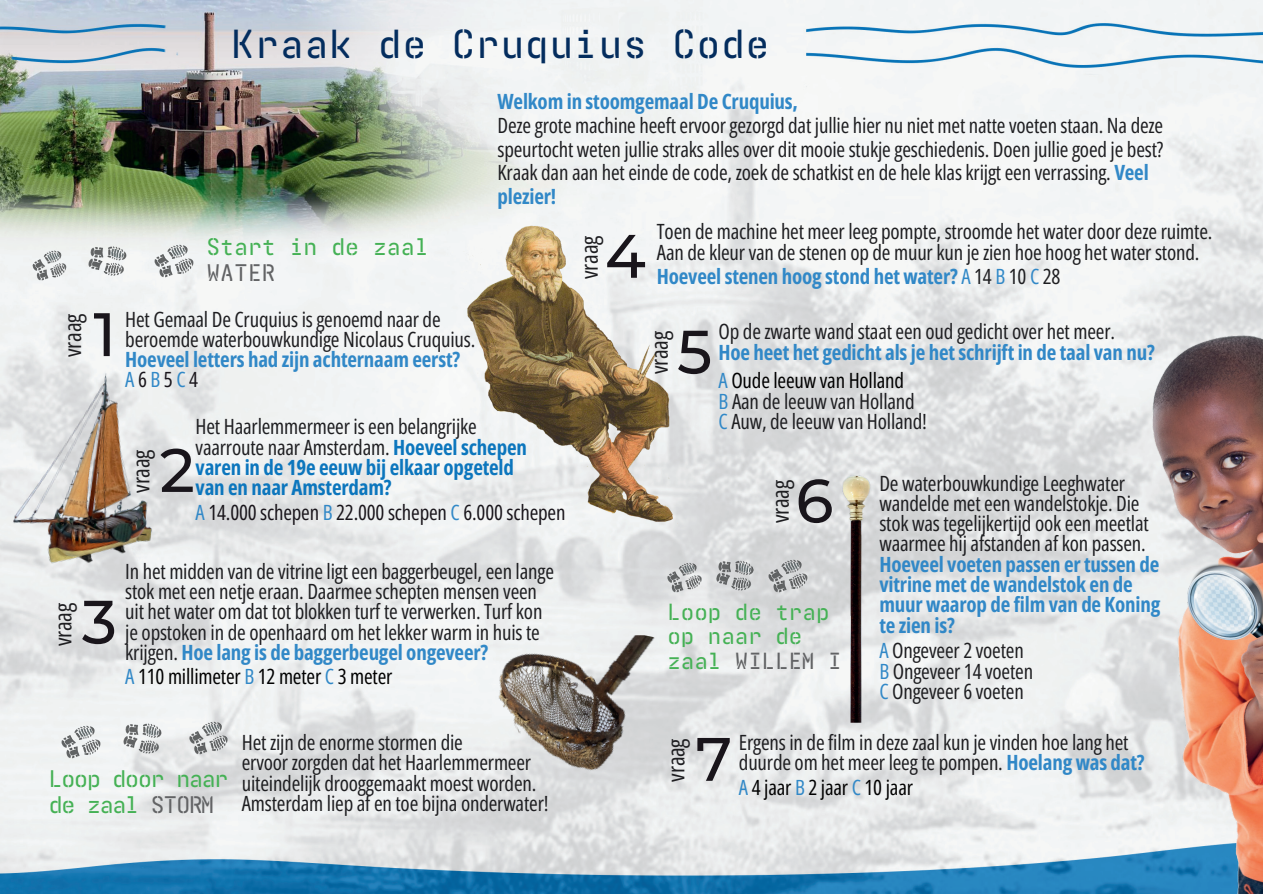
<style>
.page{position:relative;width:1263px;height:894px;background:#fff}
.page>*{position:absolute;margin:0;border:0;box-sizing:border-box;transform-origin:0 0}
.t1{font:500 61.2px "Montserrat";color:#19151b}
.t2{font:44.25px "Cruquius Regulair";letter-spacing:.025em;color:#042d5e}
.t3{font:26.25px/25.8px "Cruquius Regulair";letter-spacing:-.045em;color:#45b155}
.t4{font:26.25px "Cruquius Regulair";color:#45b155}
.t5{font:26.25px "Cruquius Regulair";color:#626365}
.t6{font:25.5px/24.8px "Cruquius Regulair";color:#45b155}
.t7{font:23.55px "Open Sans Condensed";letter-spacing:-.01em;color:#1e1e21}
.t8{font:21px/20.2px "Open Sans Condensed";letter-spacing:-.01em;color:#1e1e21}
.t9{font:700 21px/20.2px "Open Sans Condensed";letter-spacing:-.01em;color:#3188c7}
.t10{font:700 21px/20.2px "Open Sans Condensed";letter-spacing:-.01em;color:#0c76bd}
.t11{font:21px "Open Sans Condensed";letter-spacing:-.01em;color:#000}
.t12{font:21px "Open Sans Condensed";letter-spacing:-.01em;color:#19151b}
.s1{font-weight:700;color:#3188c7}
.s2{font-weight:400}
.s3{font-weight:400;color:#1e1e21}
.s4{font-weight:400;color:#19151b}
.s5{color:#3188c7}
.s6{color:#000}
.s7{color:#626365}
</style>
<div class="page">
<img style="left:0;top:0;width:1263px;height:893px">
<img style="left:55px;top:718px;width:53px;height:47px">
<img style="left:117px;top:716px;width:51px;height:43px">
<img style="left:182px;top:714px;width:53px;height:47px">
<img style="left:6px;top:360px;width:176px;height:222px">
<img style="left:25px;top:244px;width:49px;height:43px">
<img style="left:82px;top:239px;width:52px;height:44px">
<img style="left:147px;top:237px;width:53px;height:47px">
<img style="left:483px;top:635px;width:188px;height:141px">
<img style="left:837px;top:471px;width:39px;height:251px">
<img style="left:661px;top:552px;width:153px;height:47px">
<img style="left:1049px;top:320px;width:214px;height:573px">
<img style="left:463px;top:218px;width:214px;height:305px">
<h2 class="t2" style="left:231px;top:14px;width:540px">Kraak de Cruquius Code</h2>
<p class="t7" style="left:57px;top:357px;width:45px;rotate:-90deg">vraag</p>
<h1 class="t1" style="left:94px;top:291px;width:24px">1</h1>
<p class="t7" style="left:47px;top:646px;width:45px;rotate:-90deg">vraag</p>
<h1 class="t1" style="left:82px;top:579px;width:37px">3</h1>
<p class="t9" style="left:497px;top:91px;width:302px">Welkom in stoomgemaal De Cruquius,</p>
<p class="t8" style="left:497px;top:113px;width:667px;line-height:23.7px">Deze grote machine heeft ervoor gezorgd dat jullie hier nu niet met natte voeten staan. Na deze speurtocht weten jullie straks alles over dit mooie stukje geschiedenis. Doen jullie goed je best?<br>Kraak dan aan het einde de code, zoek de schatkist en de hele klas krijgt een verrassing. <span class="s1">Veel plezier!</span></p>
<p class="t8" style="left:657px;top:221px;width:557px">Toen de machine het meer leeg pompte, stroomde het water door deze ruimte.</p>
<p class="t7" style="left:573px;top:279px;width:45px;rotate:-90deg">vraag</p>
<h1 class="t1" style="left:605px;top:213px;width:42px">4</h1>
<p class="t4" style="left:206px;top:229px;width:224px">Start in de zaal</p>
<p class="t8" style="left:657px;top:241px;width:544px">Aan de kleur van de stenen op de muur kun je zien hoe hoog het water stond.</p>
<p class="t5" style="left:206px;top:255px;width:71px">WATER</p>
<p class="t9" style="left:657px;top:266px;width:405px">Hoeveel stenen hoog stond het water? <span class="s2">A</span> <span class="s3">14</span> <span class="s2">B</span> <span class="s3">10</span> <span class="s2">C</span> <span class="s3">28</span></p>
<p class="t8" style="left:125px;top:308px;width:352px">Het Gemaal De Cruquius is genoemd naar de beroemde waterbouwkundige Nicolaus Cruquius.</p>
<p class="t9" style="left:125px;top:349px;width:336px">Hoeveel letters had zijn achternaam eerst?<br><span class="s2">A</span> <span class="s4">6</span> <span class="s2">B</span> <span class="s4">5</span> <span class="s2">C</span> <span class="s4">4</span></p>
<p class="t8" style="left:719px;top:321px;width:398px">Op de zwarte wand staat een oud gedicht over het meer.</p>
<p class="t9" style="left:719px;top:341px;width:438px">Hoe heet het gedicht als je het schrijft in de taal van nu?</p>
<p class="t7" style="left:643px;top:374px;width:45px;rotate:-90deg">vraag</p>
<h1 class="t1" style="left:677px;top:309px;width:37px">5</h1>
<p class="t8" style="left:719px;top:370px;width:210px"><span class="s5">A</span> <span class="s6">Oude leeuw van Holland<br></span><span class="s5">B</span> Aan de leeuw van Holland<br><span class="s5">C</span> Auw, de leeuw van Holland!</p>
<p class="t10" style="left:196px;top:416px;width:333px"><span class="s3">Het Haarlemmermeer is een belangrijke vaarroute naar Amsterdam.</span> Hoeveel schepen varen in de 19e eeuw bij elkaar opgeteld van en naar Amsterdam?</p>
<p class="t7" style="left:125px;top:492px;width:45px;rotate:-90deg">vraag</p>
<h1 class="t1" style="left:160px;top:427px;width:37px">2</h1>
<p class="t8" style="left:879px;top:472px;width:271px">De waterbouwkundige Leeghwater wandelde met een wandelstokje. Die stok was tegelijkertijd ook een meetlat waarmee hij afstanden af kon passen.</p>
<p class="t9" style="left:879px;top:553px;width:282px">Hoeveel voeten passen er tussen de vitrine met de wandelstok en de muur waarop de film van de Koning te zien is?</p>
<p class="t8" style="left:879px;top:640px;width:155px"><span class="s5">A</span> Ongeveer 2 voeten<br><span class="s5">B</span> Ongeveer 14 voeten<br><span class="s5">C</span> Ongeveer 6 voeten</p>
<p class="t7" style="left:764px;top:523px;width:45px;rotate:-90deg">vraag</p>
<h1 class="t1" style="left:796px;top:458px;width:39px">6</h1>
<p class="t12" style="left:196px;top:497px;width:371px"><span class="s5">A</span> 14.000 schepen <span class="s5">B</span> 22.000 schepen <span class="s5">C</span> 6.000 schepen</p>
<p class="t8" style="left:125px;top:560px;width:430px">In het midden van de vitrine ligt een baggerbeugel, een lange stok met een netje eraan. Daarmee schepten mensen veen uit het water om dat tot blokken turf te verwerken. Turf kon je opstoken in de openhaard om het lekker warm in huis te krijgen. <span class="s1">Hoe lang is de baggerbeugel ongeveer?</span></p>
<p class="t11" style="left:125px;top:661px;width:269px"><span class="s5">A</span> 110 millimeter <span class="s5">B</span> 12 meter <span class="s5">C</span> 3 meter</p>
<p class="t6" style="left:667px;top:597px;width:176px">Loop de trap op naar de zaal <span class="s7">WILLEM I</span></p>
<p class="t3" style="left:49px;top:763px;width:181px">Loop door naar de zaal <span class="s7">STORM</span></p>
<p class="t8" style="left:242px;top:731px;width:308px">Het zijn de enorme stormen die<br>ervoor zorgden dat het Haarlemmermeer uiteindelijk drooggemaakt moest worden.<br>Amsterdam liep af en toe bijna onderwater!</p>
<p class="t7" style="left:660px;top:781px;width:45px;rotate:-90deg">vraag</p>
<h1 class="t1" style="left:696px;top:716px;width:38px">7</h1>
<p class="t8" style="left:739px;top:731px;width:407px">Ergens in de film in deze zaal kun je vinden hoe lang het duurde om het meer leeg te pompen. <span class="s1">Hoelang was dat?</span></p>
<p class="t11" style="left:739px;top:772px;width:176px"><span class="s5">A</span> 4 jaar <span class="s5">B</span> 2 jaar <span class="s5">C</span> 10 jaar</p>
</div>
